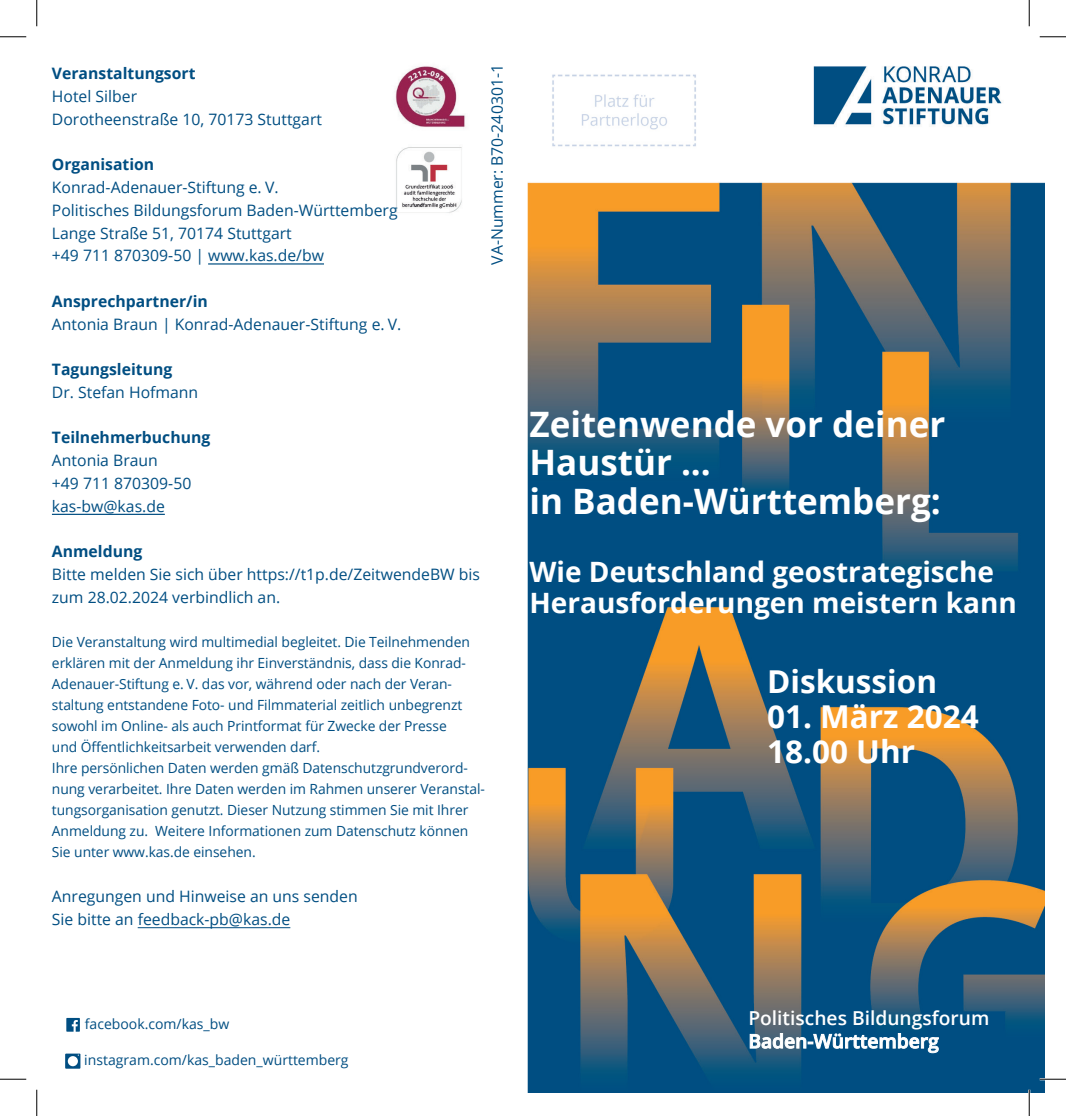
<style>
.page{position:relative;width:1066px;height:1116px;background:#fff}
.page>*{position:absolute;margin:0;border:0;box-sizing:border-box;transform-origin:0 0}
.t1{font:700 35px/38.5px "Open Sans";color:#fff}
.t2{font:700 31.5px/35px "Open Sans";color:#fff}
.t3{font:700 28px/30.8px "Open Sans";color:#fff}
.t4{font:600 19.25px/23.1px "Open Sans";color:#fff}
.t5{font:15.75px/22.8px "Open Sans";color:#004e82}
.t6{font:700 15.75px "Open Sans";color:#004e82}
.t7{font:14px/21px "Open Sans";letter-spacing:-.005em;color:#004e82}
</style>
<div class="page">
<img style="left:26px;top:26px;width:1018px;height:1066px">
<hr style="left:138px;top:927px;width:152px;height:1px;background:#004e82">
<hr style="left:52px;top:514px;width:113px;height:1px;background:#004e82">
<hr style="left:208px;top:263px;width:116px;height:1px;background:#004e82">
<svg style="left:66px;top:1017px;width:14px;height:14px"></svg>
<svg style="left:65px;top:1053px;width:16px;height:15px"></svg>
<img style="left:548px;top:67px;width:153px;height:85px">
<hr style="left:1039px;top:36px;width:27px;height:2px;background:#fff">
<hr style="left:1039px;top:1077px;width:27px;height:3px;background:#fff">
<hr style="left:36px;top:1089px;width:2px;height:26px;background:#fff">
<hr style="left:1028px;top:1089px;width:2px;height:26px;background:#fff">
<svg style="left:0;top:36px;width:26px;height:1px"></svg>
<svg style="left:1039px;top:36px;width:27px;height:1px"></svg>
<svg style="left:0;top:1078px;width:26px;height:1px"></svg>
<svg style="left:1039px;top:1078px;width:27px;height:1px"></svg>
<svg style="left:36px;top:0;width:1px;height:26px"></svg>
<svg style="left:36px;top:1089px;width:1px;height:26px"></svg>
<svg style="left:1029px;top:0;width:1px;height:26px"></svg>
<svg style="left:1029px;top:1089px;width:1px;height:26px"></svg>
<p class="t6" style="left:52px;top:62px;width:145px">Veranstaltungsort</p>
<p class="t5" style="left:52px;top:84px;width:271px">Hotel Silber<br>Dorotheenstraße 10, 70173 Stuttgart</p>
<p class="t6" style="left:52px;top:153px;width:104px">Organisation</p>
<p class="t5" style="left:52px;top:175px;width:347px">Konrad-Adenauer-Stiftung e. V.<br>Politisches Bildungsforum Baden-Württemberg Lange Straße 51, 70174 Stuttgart<br>+49 711 870309-50 | www.kas.de/bw</p>
<p class="t6" style="left:52px;top:290px;width:157px">Ansprechpartner/in</p>
<p class="t5" style="left:52px;top:312px;width:351px">Antonia Braun | Konrad-Adenauer-Stiftung e. V.</p>
<p class="t6" style="left:52px;top:358px;width:122px">Tagungsleitung</p>
<p class="t5" style="left:52px;top:380px;width:148px">Dr. Stefan Hofmann</p>
<p class="t6" style="left:52px;top:426px;width:160px">Teilnehmerbuchung</p>
<p class="t5" style="left:52px;top:448px;width:141px">Antonia Braun<br>+49 711 870309-50 kas-bw@kas.de</p>
<p class="t6" style="left:52px;top:540px;width:92px">Anmeldung</p>
<p class="t5" style="left:52px;top:562px;width:429px">Bitte melden Sie sich über https://t1p.de/ZeitwendeBW bis zum 28.02.2024 verbindlich an.</p>
<p class="t7" style="left:52px;top:630px;width:434px">Die Veranstaltung wird multimedial begleitet. Die Teilnehmenden erklären mit der Anmeldung ihr Einverständnis, dass die Konrad-Adenauer-Stiftung e. V. das vor, während oder nach der Veran&shy;staltung entstandene Foto- und Filmmaterial zeitlich unbegrenzt sowohl im Online- als auch Printformat für Zwecke der Presse<br>und Öffentlichkeitsarbeit verwenden darf.<br>Ihre persönlichen Daten werden gmäß Datenschutzgrundverord&shy;nung verarbeitet. Ihre Daten werden im Rahmen unserer Veranstal&shy;tungsorganisation genutzt. Dieser Nutzung stimmen Sie mit Ihrer Anmeldung zu. Weitere Informationen zum Datenschutz können Sie unter www.kas.de einsehen.</p>
<p class="t5" style="left:52px;top:884px;width:307px">Anregungen und Hinweise an uns senden<br>Sie bitte an feedback-pb@kas.de</p>
<p class="t5" style="left:485px;top:265px;width:202px;rotate:-90deg">VA-Nummer: B70-240301-1</p>
<h1 class="t1" style="left:529px;top:404px;width:417px">Zeitenwende vor deiner<br>Haustür ...<br>in Baden-Württemberg:</h1>
<h3 class="t3" style="left:529px;top:555px;width:489px">Wie Deutschland geostrategische<br>Herausforderungen meistern kann</h3>
<h2 class="t2" style="left:767px;top:662px;width:171px">Diskussion</h2>
<h2 class="t2" style="left:767px;top:697px;width:213px">01. März 2024<br>18.00 Uhr</h2>
<p class="t7" style="left:85px;top:1013px;width:146px">facebook.com/kas_bw</p>
<p class="t7" style="left:84px;top:1049px;width:266px">instagram.com/kas_baden_württemberg</p>
<h3 class="t4" style="left:748px;top:1005px;width:242px">Politisches Bildungsforum<br>Baden-Württemberg</h3>
</div>
